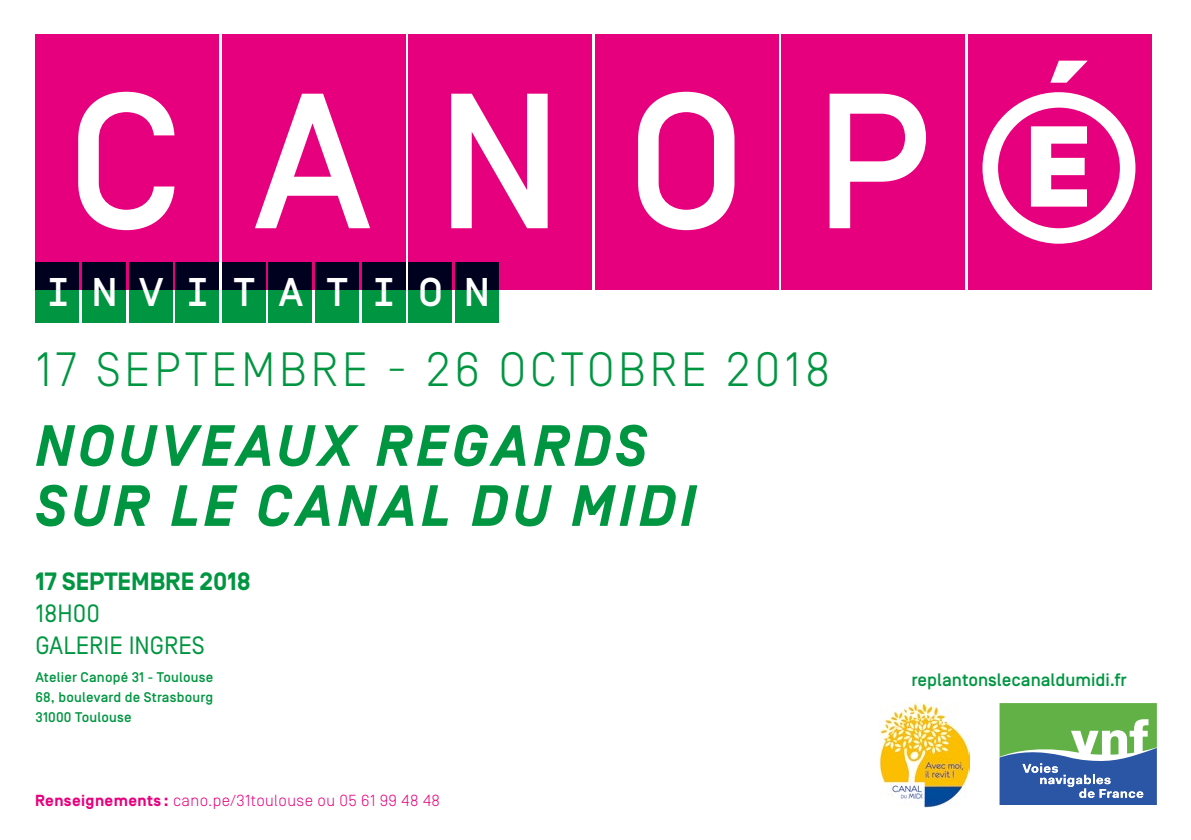
<style>
.page{position:relative;width:1191px;height:840px;background:#fff}
.page>*{position:absolute;margin:0;border:0;box-sizing:border-box;transform-origin:0 0}
.t1{font:500 192px "Simplon BP Mono";letter-spacing:.365em;color:#fff}
.t2{font:italic 700 58px/60px "Simplon BP";letter-spacing:.08em;color:#009641}
.t3{font:300 48px "Simplon BP";letter-spacing:.08em;color:#009641}
.t4{font:500 40px "Simplon BP Mono";letter-spacing:.555em;color:#fff}
.t5{font:25px/32px "Simplon BP Regular";color:#009641}
.t6{font:700 25px "Simplon BP";color:#009641}
.t7{font:500 18px "Simplon BP";color:#009641}
.t8{font:300 16px "Simplon BP";letter-spacing:.025em;color:#e6007d}
.t9{font:500 14px/20px "Simplon BP";letter-spacing:.015em;color:#009641;text-align:justify}
.s1{font-weight:700}
</style>
<div class="page">
<div style="left:35px;top:35px;width:184px;height:255px;background:#e6007d"></div>
<div style="left:408px;top:35px;width:184px;height:255px;background:#e6007d"></div>
<div style="left:222px;top:35px;width:183px;height:255px;background:#e6007d"></div>
<div style="left:595px;top:35px;width:183px;height:255px;background:#e6007d"></div>
<div style="left:781px;top:35px;width:183px;height:255px;background:#e6007d"></div>
<div style="left:967px;top:35px;width:184px;height:255px;background:#e6007d"></div>
<svg style="left:982px;top:61px;width:153px;height:182px"></svg>
<svg style="left:35px;top:262px;width:44px;height:60px;background:#005031"></svg>
<svg style="left:82px;top:262px;width:44px;height:60px;background:#005031"></svg>
<svg style="left:129px;top:262px;width:43px;height:60px;background:#005031"></svg>
<svg style="left:175px;top:262px;width:44px;height:60px;background:#005031"></svg>
<svg style="left:222px;top:262px;width:44px;height:60px;background:#005031"></svg>
<svg style="left:268px;top:262px;width:44px;height:60px;background:#005031"></svg>
<svg style="left:315px;top:262px;width:44px;height:60px;background:#005031"></svg>
<svg style="left:362px;top:262px;width:43px;height:60px;background:#005031"></svg>
<svg style="left:408px;top:262px;width:44px;height:60px;background:#005031"></svg>
<svg style="left:455px;top:262px;width:44px;height:60px;background:#005031"></svg>
<svg style="left:999px;top:703px;width:157px;height:101px;background:#64968c"></svg>
<img style="left:879px;top:702px;width:91px;height:105px">
<h1 class="t1" style="left:67px;top:36px;width:865px">CANOP</h1>
<h3 class="t4" style="left:46px;top:266px;width:444px">INVITATION</h3>
<h3 class="t3" style="left:35px;top:341px;width:796px">17 SEPTEMBRE - 26 OCTOBRE 2018</h3>
<h2 class="t2" style="left:35px;top:418px;width:662px">NOUVEAUX REGARDS<br>SUR LE CANAL DU MIDI</h2>
<h3 class="t6" style="left:35px;top:566px;width:217px">17 SEPTEMBRE 2018</h3>
<h3 class="t5" style="left:35px;top:597px;width:171px">18H00<br>GALERIE INGRES</h3>
<p class="t9" style="left:35px;top:667px;width:179px">Atelier Canopé 31 - Toulouse 68, boulevard de Strasbourg 31000 Toulouse</p>
<p class="t8" style="left:35px;top:790px;width:406px"><span class="s1">Renseignements :</span> cano.pe/31toulouse ou 05 61 99 48 48</p>
<p class="t7" style="left:911px;top:669px;width:217px">replantonslecanaldumidi.fr</p>
</div>
